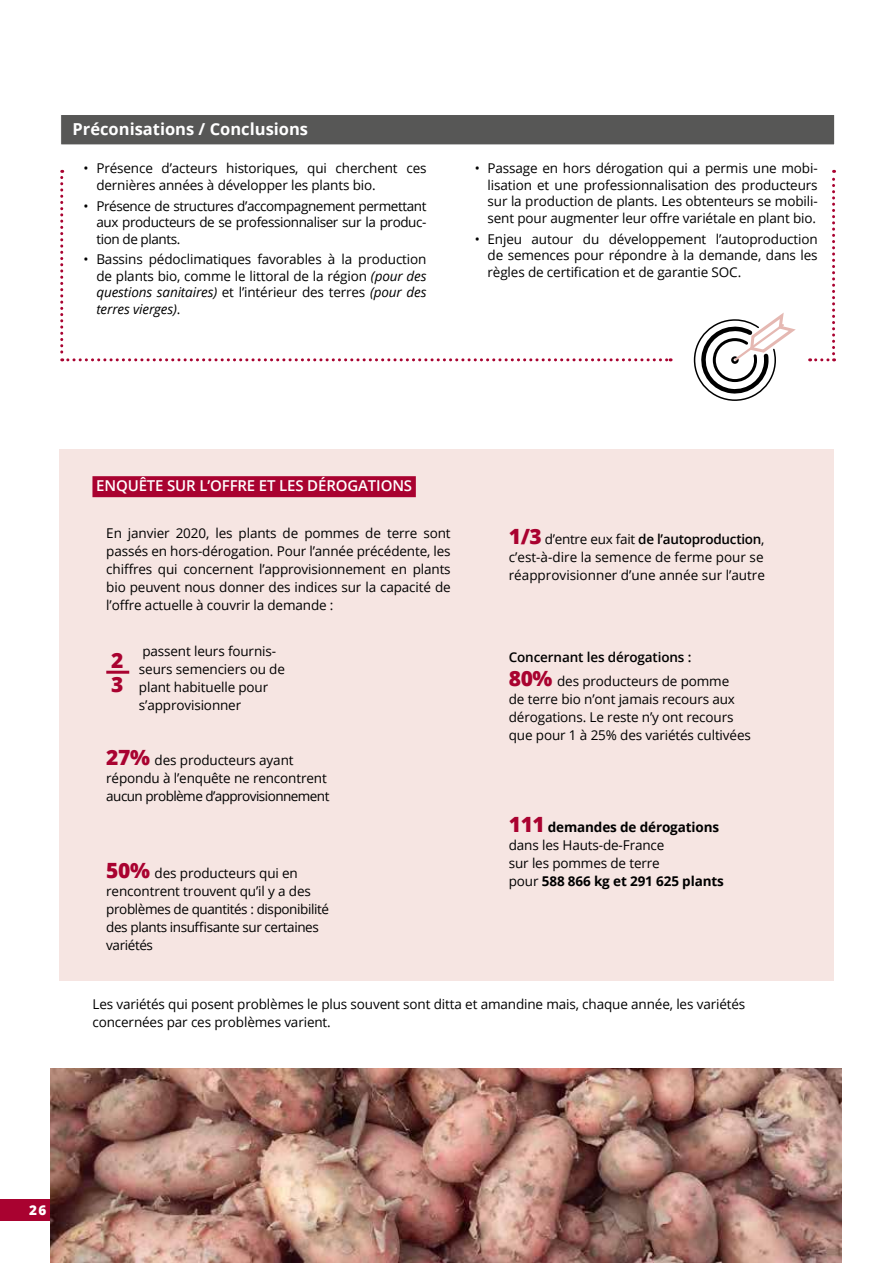
<style>
.page{position:relative;width:893px;height:1263px;background:#fff}
.page>*{position:absolute;margin:0;border:0;box-sizing:border-box;transform-origin:0 0}
.t1{font:800 21px/23.7px "Open Sans";color:#a90230}
.t2{font:700 16.5px "Open Sans";color:#fff}
.t3{font:600 15px "Open Sans";letter-spacing:-.01em;color:#fff}
.t4{font:13.5px/18px "Open Sans";letter-spacing:-.01em;color:#000;text-align:justify}
.t5{font:13.5px/18px "Open Sans";letter-spacing:-.03em;color:#000}
.t6{font:600 13.5px/24px "Open Sans";letter-spacing:-.01em;color:#000}
.t7{font:800 13.5px "Open Sans";color:#fff}
.s1{font-style:italic}
.s2{font-weight:800;font-size:21px;color:#a90230}
.s3{font-weight:600}
.s4{font-weight:400}
.s5{font-weight:700}
</style>
<div class="page">
<div style="left:0;top:1199px;width:51px;height:21px;background:#a90230"></div>
<div style="left:59px;top:449px;width:775px;height:531px;background:#f6e5e2"></div>
<div style="left:92px;top:476px;width:324px;height:21px;background:#a90230"></div>
<hr style="left:106px;top:671px;width:23px;height:3px;background:#a90230">
<div style="left:60px;top:114px;width:775px;height:31px;background:#575756;border:1px solid #fff"></div>
<svg style="left:693px;top:313px;width:103px;height:88px"></svg>
<svg style="left:810px;top:170px;width:25px;height:191px"></svg>
<svg style="left:60px;top:170px;width:611px;height:191px"></svg>
<img style="left:51px;top:1068px;width:790px;height:195px">
<p class="t2" style="left:73px;top:118px;width:237px">Préconisations / Conclusions</p>
<p class="t4" style="left:96px;top:160px;width:332px;line-height:16.5px;text-indent:-13px">• Présence d’acteurs historiques, qui cherchent ces dernières années à développer les plants bio.</p>
<p class="t4" style="left:96px;top:197px;width:332px;line-height:16.5px;text-indent:-13px">• Présence de structures d’accompagnement permettant aux producteurs de se professionnaliser sur la produc&shy;tion de plants.</p>
<p class="t4" style="left:96px;top:251px;width:332px;line-height:16.5px;text-indent:-13px">• Bassins pédoclimatiques favorables à la production de plants bio, comme le littoral de la région <span class="s1">(pour des questions sanitaires)</span> et l’intérieur des terres <span class="s1">(pour des terres vierges)</span>.</p>
<p class="t4" style="left:488px;top:160px;width:332px;line-height:16.5px;text-indent:-13px">• Passage en hors dérogation qui a permis une mobi&shy;lisation et une professionnalisation des producteurs sur la production de plants. Les obtenteurs se mobili&shy;sent pour augmenter leur offre variétale en plant bio.</p>
<p class="t4" style="left:488px;top:230px;width:332px;line-height:16.5px;text-indent:-13px">• Enjeu autour du développement l’autoproduction de semences pour répondre à la demande, dans les règles de certification et de garantie SOC.</p>
<p class="t3" style="left:96px;top:475px;width:317px">ENQUÊTE SUR L’OFFRE ET LES DÉROGATIONS</p>
<p class="t4" style="left:106px;top:524px;width:346px">En janvier 2020, les plants de pommes de terre sont passés en hors-dérogation. Pour l’année précédente, les chiffres qui concernent l’approvisionnement en plants bio peuvent nous donner des indices sur la capacité de l’offre actuelle à couvrir la demande :</p>
<p class="t4" style="left:509px;top:529px;width:258px"><span class="s2">1/3</span> d’entre eux fait <span class="s3">de l’autoproduction</span>, c’est-à-dire la semence de ferme pour se réapprovisionner d’une année sur l’autre</p>
<h1 class="t1" style="left:111px;top:648px;width:14px">2<br>3</h1>
<p class="t4" style="left:139px;top:642px;width:148px;text-align:left">passent leurs fournis&shy;seurs semenciers ou de plant habituelle pour s’approvisionner</p>
<p class="t6" style="left:509px;top:645px;width:222px">Concernant les dérogations :<br><span class="s2">80%</span> <span class="s4">des producteurs de pomme</span></p>
<p class="t4" style="left:509px;top:690px;width:244px;text-align:left">de terre bio n’ont jamais recours aux dérogations. Le reste n’y ont recours que pour 1 à 25% des variétés cultivées</p>
<p class="t4" style="left:106px;top:751px;width:225px;text-align:left"><span class="s2">27%</span> des producteurs ayant répondu à l’enquête ne rencontrent aucun problème d’approvisionnement</p>
<p class="t5" style="left:106px;top:864px;width:224px"><span class="s2">50%</span> des producteurs qui en rencontrent trouvent qu’il y a des problèmes de quantités : disponibilité des plants insuffisante sur certaines variétés</p>
<p class="t4" style="left:509px;top:818px;width:217px;text-align:left"><span class="s2">111</span> <span class="s5">demandes de dérogations </span>dans les Hauts-de-France<br>sur les pommes de terre<br>pour <span class="s5">588 866 kg et 291 625 plants</span></p>
<p class="t4" style="left:92px;top:994px;width:654px">Les variétés qui posent problèmes le plus souvent sont ditta et amandine mais, chaque année, les variétés concernées par ces problèmes varient.</p>
<p class="t7" style="left:29px;top:1199px;width:19px">26</p>
</div>
